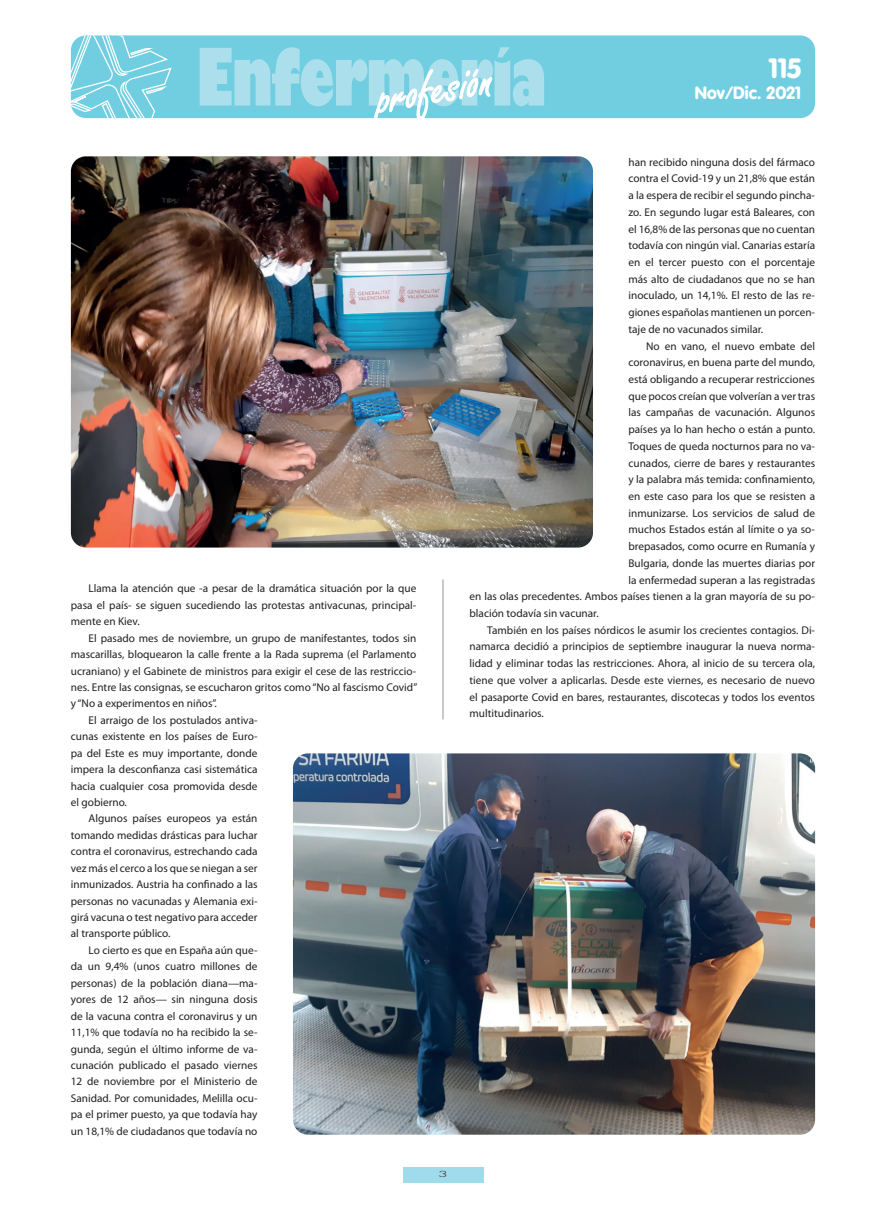
<style>
.page{position:relative;width:886px;height:1205px;background:#fff}
.page>*{position:absolute;margin:0;border:0;box-sizing:border-box;transform-origin:0 0}
.t1{font:900 27.5px "VAG Rounded";color:#fff}
.t2{font:900 17.5px "VAG Rounded";color:#fff}
.t3{font:11.25px/16.4px "Myriad Pro";color:#231f20;text-align:justify}
.t4{font:300 8.12px "Futura";color:#231f20;scale:2 1}
</style>
<div class="page">
<div style="left:71px;top:35px;width:744px;height:83px;background:#71cee1;border-radius:15px"></div>
<svg style="left:71px;top:35px;width:102px;height:83px"></svg>
<svg style="left:200px;top:47px;width:344px;height:72px"></svg>
<div style="left:403px;top:1167px;width:80px;height:15px;background:#9fdbea"></div>
<hr style="left:442px;top:579px;width:2px;height:140px;background:#a8a9ad">
<img style="left:71px;top:156px;width:522px;height:391px">
<img style="left:293px;top:753px;width:522px;height:381px">
<p class="t3" style="left:71px;top:581px;width:347px;text-indent:18px">Llama la atención que -a pesar de la dramática situación por la que pasa el país- se siguen sucediendo las protestas antivacunas, principal&shy;mente en Kiev.</p>
<p class="t3" style="left:71px;top:630px;width:348px;text-indent:18px">El pasado mes de noviembre, un grupo de manifestantes, todos sin mascarillas, bloquearon la calle frente a la Rada suprema (el Parlamento ucraniano) y el Gabinete de ministros para exigir el cese de las restriccio&shy;nes. Entre las consignas, se escucharon gritos como “No al fascismo Covid” y “No a experimentos en niños”.</p>
<p class="t3" style="left:71px;top:712px;width:188px;text-indent:18px">El arraigo de los postulados antiva&shy;cunas existente en los países de Euro&shy;pa del Este es muy importante, donde impera la desconfianza casi sistemática hacia cualquier cosa promovida desde el gobierno.</p>
<p class="t3" style="left:71px;top:811px;width:188px;text-indent:18px">Algunos países europeos ya están tomando medidas drásticas para luchar contra el coronavirus, estrechando cada vez más el cerco a los que se niegan a ser inmunizados. Austria ha confinado a las personas no vacunadas y Alemania exi&shy;girá vacuna o test negativo para acceder al transporte público.</p>
<p class="t3" style="left:71px;top:942px;width:188px;text-indent:18px">Lo cierto es que en España aún que&shy;da un 9,4% (unos cuatro millones de personas) de la población diana—ma&shy;yores de 12 años— sin ninguna dosis de la vacuna contra el coronavirus y un 11,1% que todavía no ha recibido la se&shy;gunda, según el último informe de va&shy;cunación publicado el pasado viernes 12 de noviembre por el Ministerio de Sanidad. Por comunidades, Melilla ocu&shy;pa el primer puesto, ya que todavía hay un 18,1% de ciudadanos que todavía no</p>
<p class="t4" style="left:438px;top:1169px;width:7px">3</p>
<p class="t1" style="left:769px;top:52px;width:34px">115</p>
<p class="t2" style="left:695px;top:82px;width:108px">Nov/Dic. 2021</p>
<p class="t3" style="left:628px;top:154px;width:188px;line-height:16.8px">han recibido ninguna dosis del fármaco contra el Covid-19 y un 21,8% que están a la espera de recibir el segundo pincha&shy;zo. En segundo lugar está Baleares, con el 16,8% de las personas que no cuentan todavía con ningún vial. Canarias estaría en el tercer puesto con el porcentaje más alto de ciudadanos que no se han inoculado, un 14,1%. El resto de las re&shy;giones españolas mantienen un porcen&shy;taje de no vacunados similar.</p>
<p class="t3" style="left:646px;top:338px;width:170px">No en vano, el nuevo embate del</p>
<p class="t3" style="left:628px;top:354px;width:188px">coronavirus, en buena parte del mundo,</p>
<p class="t3" style="left:628px;top:371px;width:188px">está obligando a recuperar restricciones</p>
<p class="t3" style="left:628px;top:388px;width:188px">que pocos creían que volverían a ver tras</p>
<p class="t3" style="left:628px;top:405px;width:188px">las campañas de vacunación. Algunos</p>
<p class="t3" style="left:628px;top:421px;width:188px">países ya lo han hecho o están a punto.</p>
<p class="t3" style="left:628px;top:438px;width:188px">Toques de queda nocturnos para no va-</p>
<p class="t3" style="left:628px;top:455px;width:188px">cunados, cierre de bares y restaurantes</p>
<p class="t3" style="left:628px;top:471px;width:188px">y la palabra más temida: confinamiento,</p>
<p class="t3" style="left:628px;top:488px;width:188px">en este caso para los que se resisten a</p>
<p class="t3" style="left:628px;top:505px;width:188px">inmunizarse. Los servicios de salud de</p>
<p class="t3" style="left:628px;top:522px;width:188px">muchos Estados están al límite o ya so-</p>
<p class="t3" style="left:628px;top:538px;width:188px">brepasados, como ocurre en Rumanía y</p>
<p class="t3" style="left:628px;top:555px;width:188px">Bulgaria, donde las muertes diarias por</p>
<p class="t3" style="left:628px;top:572px;width:188px">la enfermedad superan a las registradas</p>
<p class="t3" style="left:469px;top:588px;width:347px">en las olas precedentes. Ambos países tienen a la gran mayoría de su po-</p>
<p class="t3" style="left:469px;top:605px;width:131px">blación todavía sin vacunar.</p>
<p class="t3" style="left:469px;top:622px;width:347px;line-height:16.8px;text-indent:18px">También en los países nórdicos le asumir los crecientes contagios. Di&shy;namarca decidió a principios de septiembre inaugurar la nueva norma&shy;lidad y eliminar todas las restricciones. Ahora, al inicio de su tercera ola, tiene que volver a aplicarlas. Desde este viernes, es necesario de nuevo el pasaporte Covid en bares, restaurantes, discotecas y todos los eventos multitudinarios.</p>
</div>
